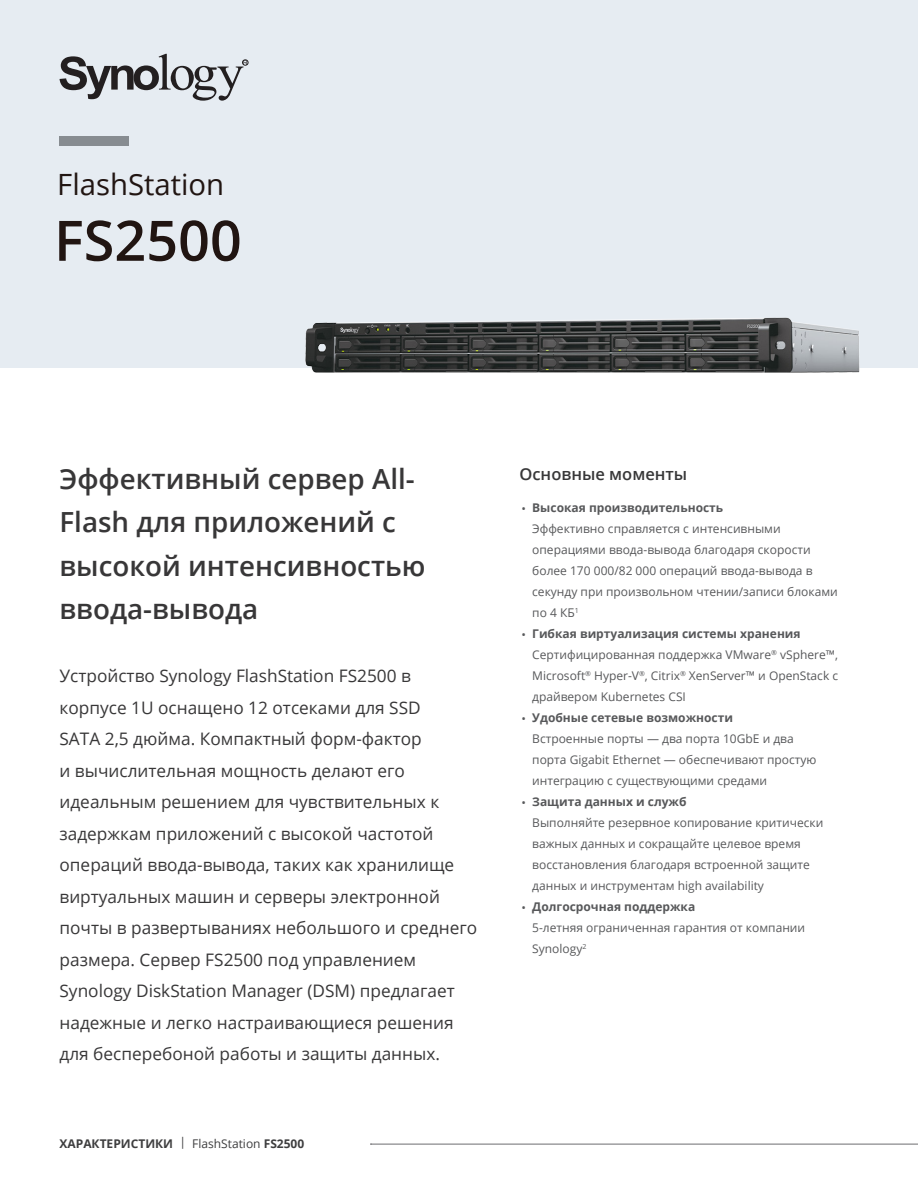
<style>
.page{position:relative;width:918px;height:1188px;background:#fff}
.page>*{position:absolute;margin:0;border:0;box-sizing:border-box;transform-origin:0 0}
.Model_Name{font:600 55.8px "Open Sans";color:#211512}
.Product_Type{font:29.25px "Open Sans";color:#211512}
.Introduction_Title{font:600 27.75px/43.5px "Open Sans";color:#383738}
.Introduction{font:17.25px/31.5px "Open Sans";color:#383738}
.Selling_Title{font:600 16.5px "Open Sans";color:#383839}
.Selling_Points{font:12px/21px "Open Sans";color:#57585a}
.t1{font:700 12px "Open Sans";color:#3e3e3f}
.t2{font:700 12px "Open Sans";color:#57585a}
.s1{font-weight:400}
.s2{font-weight:700}
</style>
<div class="page">
<div style="left:0;top:0;width:918px;height:368px;background:#e6ecf2"></div>
<div style="left:60px;top:136px;width:69px;height:10px;background:#878c91"></div>
<svg style="left:60px;top:54px;width:188px;height:47px"></svg>
<hr style="left:371px;top:1144px;width:547px;height:1px;background:#6c6d70">
<img style="left:305px;top:317px;width:555px;height:56px">
<p class="Product_Type" style="left:57px;top:165px;width:168px">FlashStation</p>
<p class="Model_Name" style="left:54px;top:202px;width:189px">FS2500</p>
<p class="Introduction_Title" style="left:60px;top:457px;width:368px">Эффективный сервер All-<br>Flash для приложений с высокой интенсивностью ввода-вывода</p>
<p class="Introduction" style="left:60px;top:660px;width:419px">Устройство Synology FlashStation FS2500 в корпусе 1U оснащено 12 отсеками для SSD<br>SATA 2,5 дюйма. Компактный форм-фактор<br>и вычислительная мощность делают его идеальным решением для чувствительных к задержкам приложений с высокой частотой операций ввода-вывода, таких как хранилище виртуальных машин и серверы электронной почты в развертываниях небольшого и среднего размера. Сервер FS2500 под управлением Synology DiskStation Manager (DSM) предлагает надежные и легко настраивающиеся решения для бесперебоной работы и защиты данных.</p>
<p class="t1" style="left:60px;top:1135px;width:246px">ХАРАКТЕРИСТИКИ <span class="s1">| FlashStation</span> FS2500</p>
<p class="Selling_Title" style="left:520px;top:463px;width:169px">Основные моменты</p>
<p class="t2" style="left:522px;top:499px;width:203px"><span class="s1">•</span> Высокая производительность</p>
<p class="Selling_Points" style="left:532px;top:517px;width:307px">Эффективно справляется с интенсивными операциями ввода-вывода благодаря скорости более 170 000/82 000 операций ввода-вывода в секунду при произвольном чтении/записи блоками по 4 КБ<sup>1</sup></p>
<p class="Selling_Points" style="left:532px;top:622px;width:307px;text-indent:-11px">• <span class="s2">Гибкая виртуализация системы хранения </span>Сертифицированная поддержка VMware<sup>®</sup> vSphere™, Microsoft<sup>®</sup> Hyper-V<sup>®</sup>, Citrix<sup>®</sup> XenServer™ и OpenStack с драйвером Kubernetes CSI</p>
<p class="Selling_Points" style="left:532px;top:706px;width:286px;text-indent:-11px">• <span class="s2">Удобные сетевые возможности<br></span>Встроенные порты — два порта 10GbE и два порта Gigabit Ethernet — обеспечивают простую интеграцию с существующими средами</p>
<p class="Selling_Points" style="left:532px;top:790px;width:293px;text-indent:-11px">• <span class="s2">Защита данных и служб<br></span>Выполняйте резервное копирование критически важных данных и сокращайте целевое время восстановления благодаря встроенной защите данных и инструментам high availability</p>
<p class="Selling_Points" style="left:532px;top:895px;width:274px;text-indent:-11px">• <span class="s2">Долгосрочная поддержка<br></span>5-летняя ограниченная гарантия от компании<br>Synology<sup>2</sup></p>
</div>
